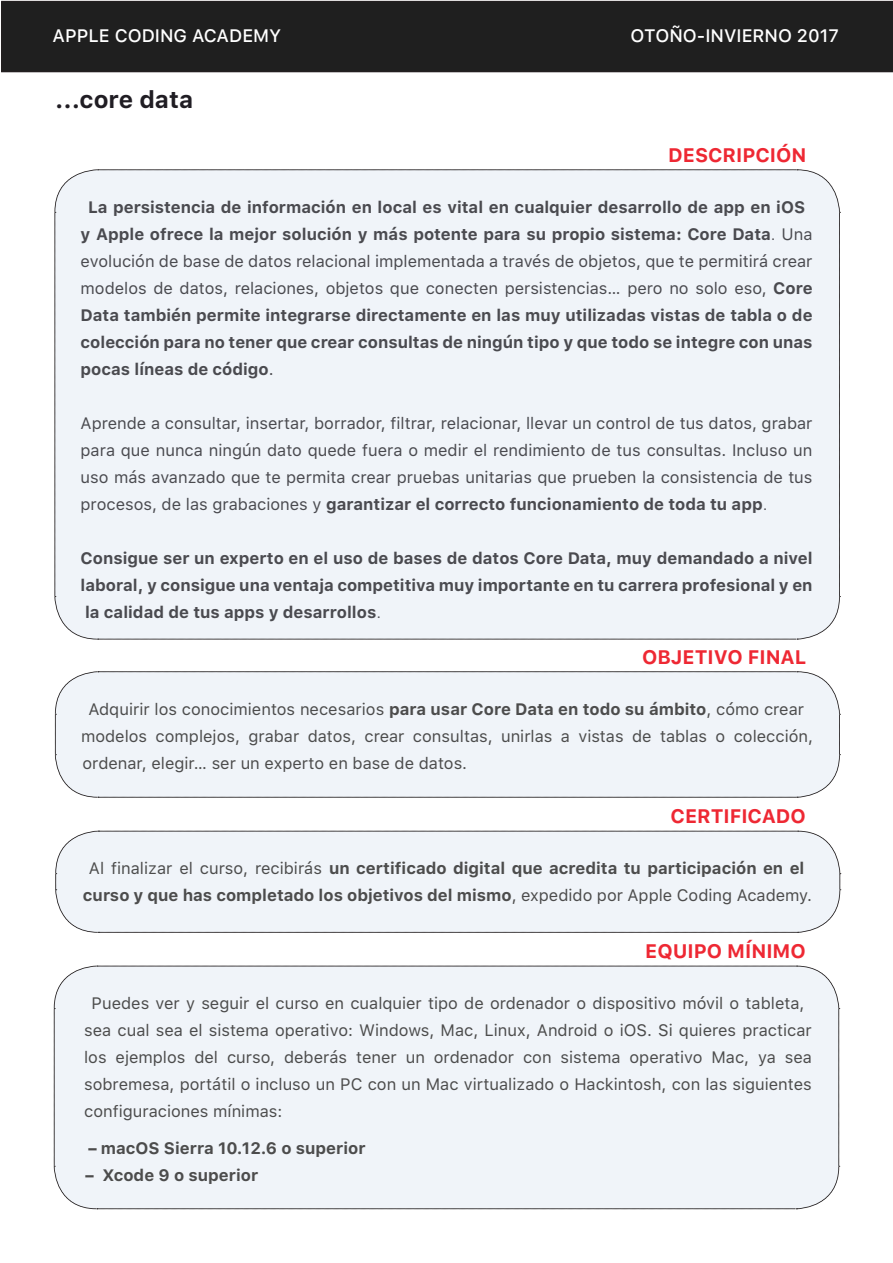
<style>
.page{position:relative;width:893px;height:1263px;background:#fff}
.page>*{position:absolute;margin:0;border:0;box-sizing:border-box;transform-origin:0 0}
.t1{font:700 24px "SFUI Text";color:#201d23}
.t2{font:700 19.5px "SFUI Text";color:#ee2833}
.t3{font:500 18px "SFUI Text";color:#fff}
.t4{font:700 16.5px/27px "SFUI Text";color:#4a4a4f}
.t5{font:16.5px/27px "SFUI Text";color:#4c4c4c}
.t6{font:16.5px/27px "SFUI Text";color:#4a4a4f;text-align:justify}
.t7{font:700 16.5px/27px "SFUI Text";color:#4c4c4c;text-align:center}
.s1{font-weight:300}
.s2{font-weight:400}
.s3{font-weight:700}
</style>
<div class="page">
<div style="left:1px;top:1px;width:892px;height:71px;background:#1f1f1f"></div>
<div style="left:54px;top:169px;width:786px;height:471px;background:#f0f4f9"></div>
<div style="left:55px;top:671px;width:785px;height:127px;background:#f0f4f9"></div>
<div style="left:55px;top:831px;width:786px;height:102px;background:#f0f4f9"></div>
<div style="left:54px;top:966px;width:786px;height:243px;background:#f0f4f9"></div>
<p class="t3" style="left:53px;top:23px;width:230px">APPLE CODING ACADEMY</p>
<p class="t3" style="left:630px;top:23px;width:210px">OTOÑO-INVIERNO 2017</p>
<p class="t1" style="left:55px;top:82px;width:140px">...core data</p>
<p class="t2" style="left:668px;top:141px;width:140px">DESCRIPCIÓN</p>
<p class="t4" style="left:81px;top:194px;width:733px;text-indent:8px">La persistencia de información en local es vital en cualquier desarrollo de app en iOS y Apple ofrece la mejor solución y más potente para su propio sistema: Core Data<span class="s1">.</span> <span class="s2">Una evolución de base de datos relacional implementada a través de objetos, que te permitirá crear modelos de datos, relaciones, objetos que conecten persistencias… pero no solo eso,</span> Core Data también permite integrarse directamente en las muy utilizadas vistas de tabla o de colección para no tener que crear consultas de ningún tipo y que todo se integre con unas pocas líneas de código<span class="s2">.</span></p>
<p class="t6" style="left:81px;top:410px;width:733px">Aprende a consultar, insertar, borrador, filtrar, relacionar, llevar un control de tus datos, grabar para que nunca ningún dato quede fuera o medir el rendimiento de tus consultas. Incluso un uso más avanzado que te permita crear pruebas unitarias que prueben la consistencia de tus procesos, de las grabaciones y <span class="s3">garantizar el correcto funcionamiento de toda tu app</span><span class="s1">.</span></p>
<p class="t4" style="left:81px;top:545px;width:733px;text-align:justify">Consigue ser un experto en el uso de bases de datos Core Data, muy demandado a nivel laboral, y consigue una ventaja competitiva muy importante en tu carrera profesional y en la calidad de tus apps y desarrollos<span class="s1">.</span></p>
<p class="t2" style="left:642px;top:643px;width:166px">OBJETIVO FINAL</p>
<p class="t5" style="left:81px;top:696px;width:733px;text-indent:8px">Adquirir los conocimientos necesarios <span class="s3">para usar Core Data en todo su ámbito</span>, cómo crear modelos complejos, grabar datos, crear consultas, unirlas a vistas de tablas o colección, ordenar, elegir… ser un experto en base de datos.</p>
<p class="t2" style="left:671px;top:802px;width:137px">CERTIFICADO</p>
<p class="t7" style="left:83px;top:855px;width:730px"><span class="s2">Al finalizar el curso, recibirás</span> un certificado digital que acredita tu participación en el curso y que has completado los objetivos del mismo<span class="s2">, expedido por Apple Coding Academy.</span></p>
<p class="t2" style="left:645px;top:937px;width:162px">EQUIPO MÍNIMO</p>
<p class="t5" style="left:84px;top:990px;width:729px;text-indent:8px">Puedes ver y seguir el curso en cualquier tipo de ordenador o dispositivo móvil o tableta, sea cual sea el sistema operativo: Windows, Mac, Linux, Android o iOS. Si quieres practicar los ejemplos del curso, deberás tener un ordenador con sistema operativo Mac, ya sea sobremesa, portátil o incluso un PC con un Mac virtualizado o Hackintosh, con las siguientes configuraciones mínimas:</p>
<p class="t7" style="left:88px;top:1136px;width:279px">– macOS Sierra 10.12.6 o superior</p>
<p class="t7" style="left:86px;top:1163px;width:174px">– Xcode 9 o superior</p>
</div>
